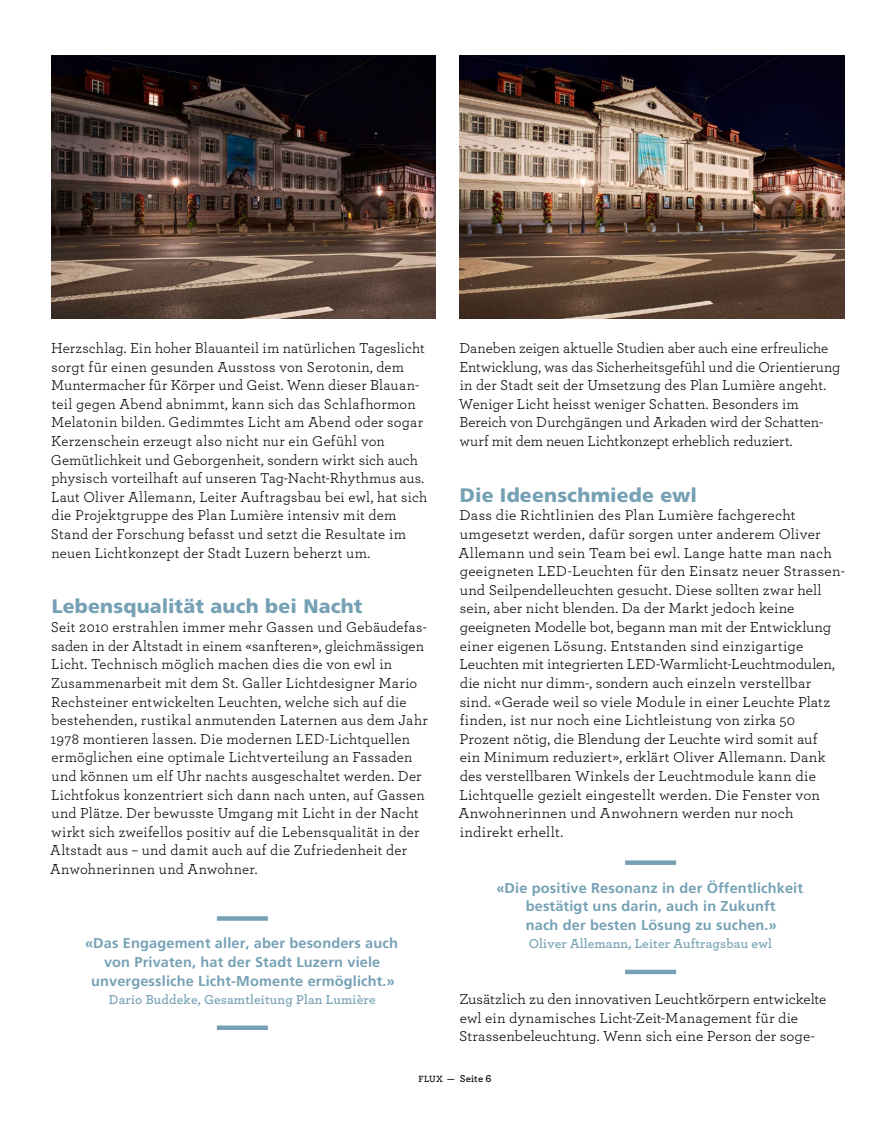
<style>
.page{position:relative;width:893px;height:1123px;background:#fff}
.page>*{position:absolute;margin:0;border:0;box-sizing:border-box;transform-origin:0 0}
.t1{font:900 19.5px "Frutiger LT Std";letter-spacing:.01em;color:#76a1b5}
.t2{font:15px/18.6px "Archer";letter-spacing:.01em;color:#000}
.t3{font:700 14.25px/18.6px "Frutiger LT Std";letter-spacing:.01em;color:#76a1b5;text-align:center}
.t4{font:600 13.5px "Archer";letter-spacing:.01em;color:#76a1b5}
.t5{font:600 10.5px "Archer";letter-spacing:.015em;color:#000}
.s1{font-size:9.45px}
</style>
<div class="page">
<img style="left:51px;top:55px;width:385px;height:264px">
<img style="left:459px;top:55px;width:385px;height:264px">
<div style="left:625px;top:860px;width:51px;height:5px;background:#76a1b5"></div>
<div style="left:625px;top:969px;width:51px;height:5px;background:#76a1b5"></div>
<svg style="left:217px;top:916px;width:51px;height:4px"></svg>
<div style="left:217px;top:1025px;width:51px;height:5px;background:#76a1b5"></div>
<p class="t2" style="left:51px;top:338px;width:378px">Herzschlag. Ein hoher Blauanteil im natürlichen Tageslicht sorgt für einen gesunden Ausstoss von Serotonin, dem Muntermacher für Körper und Geist. Wenn dieser Blauan&shy;teil gegen Abend abnimmt, kann sich das Schlafhormon Melatonin bilden. Gedimmtes Licht am Abend oder sogar Kerzenschein erzeugt also nicht nur ein Gefühl von Gemütlichkeit und Geborgenheit, sondern wirkt sich auch physisch vorteilhaft auf unseren Tag-Nacht-Rhythmus aus.<br>Laut Oliver Allemann, Leiter Auftragsbau bei ewl, hat sich die Projektgruppe des Plan Lumière intensiv mit dem Stand der Forschung befasst und setzt die Resultate im neuen Lichtkonzept der Stadt Luzern beherzt um.</p>
<h1 class="t1" style="left:52px;top:595px;width:312px">Lebensqualität auch bei Nacht</h1>
<p class="t2" style="left:50px;top:617px;width:379px">Seit 2010 erstrahlen immer mehr Gassen und Gebäudefas&shy;saden in der Altstadt in einem «sanfteren», gleichmässigen Licht. Technisch möglich machen dies die von ewl in Zusammenarbeit mit dem St. Galler Lichtdesigner Mario Rechsteiner entwickelten Leuchten, welche sich auf die bestehenden, rustikal anmutenden Laternen aus dem Jahr 1978 montieren lassen. Die modernen LED-Lichtquellen ermöglichen eine optimale Lichtverteilung an Fassaden und können um elf Uhr nachts ausgeschaltet werden. Der Lichtfokus konzentriert sich dann nach unten, auf Gassen und Plätze. Der bewusste Umgang mit Licht in der Nacht wirkt sich zweifellos positiv auf die Lebensqualität in der Altstadt aus – und damit auch auf die Zufriedenheit der Anwohnerinnen und Anwohner.</p>
<p class="t3" style="left:85px;top:934px;width:314px">«Das Engagement aller, aber besonders auch von Privaten, hat der Stadt Luzern viele unvergessliche Licht-Momente ermöglicht.»</p>
<p class="t4" style="left:109px;top:989px;width:268px">Dario Buddeke, Gesamtleitung Plan Lumière</p>
<p class="t2" style="left:459px;top:338px;width:383px">Daneben zeigen aktuelle Studien aber auch eine erfreuliche Entwicklung, was das Sicherheitsgefühl und die Orientierung in der Stadt seit der Umsetzung des Plan Lumière angeht.<br>Weniger Licht heisst weniger Schatten. Besonders im Bereich von Durchgängen und Arkaden wird der Schatten&shy;wurf mit dem neuen Lichtkonzept erheblich reduziert.</p>
<h1 class="t1" style="left:460px;top:483px;width:239px">Die Ideenschmiede ewl</h1>
<p class="t2" style="left:458px;top:505px;width:388px">Dass die Richtlinien des Plan Lumière fachgerecht umgesetzt werden, dafür sorgen unter anderem Oliver Allemann und sein Team bei ewl. Lange hatte man nach geeigneten LED-Leuchten für den Einsatz neuer Strassen&shy;und Seilpendelleuchten gesucht. Diese sollten zwar hell sein, aber nicht blenden. Da der Markt jedoch keine geeigneten Modelle bot, begann man mit der Entwicklung einer eigenen Lösung. Entstanden sind einzigartige Leuchten mit integrierten LED-Warmlicht-Leuchtmodulen, die nicht nur dimm-, sondern auch einzeln verstellbar sind. «Gerade weil so viele Module in einer Leuchte Platz finden, ist nur noch eine Lichtleistung von zirka 50<br>Prozent nötig, die Blendung der Leuchte wird somit auf<br>ein Minimum reduziert», erklärt Oliver Allemann. Dank des verstellbaren Winkels der Leuchtmodule kann die Lichtquelle gezielt eingestellt werden. Die Fenster von Anwohnerinnen und Anwohnern werden nur noch indirekt erhellt.</p>
<p class="t3" style="left:496px;top:878px;width:308px">«Die positive Resonanz in der Öffentlichkeit bestätigt uns darin, auch in Zukunft<br>nach der besten Lösung zu suchen.»</p>
<p class="t4" style="left:529px;top:933px;width:245px">Oliver Allemann, Leiter Auftragsbau ewl</p>
<p class="t2" style="left:459px;top:989px;width:369px">Zusätzlich zu den innovativen Leuchtkörpern entwickelte ewl ein dynamisches Licht-Zeit-Management für die<br>Strassenbeleuchtung. Wenn sich eine Person der soge-</p>
<p class="t5" style="left:418px;top:1070px;width:75px"><span class="s1">FLUX —</span> Seite 6</p>
</div>
